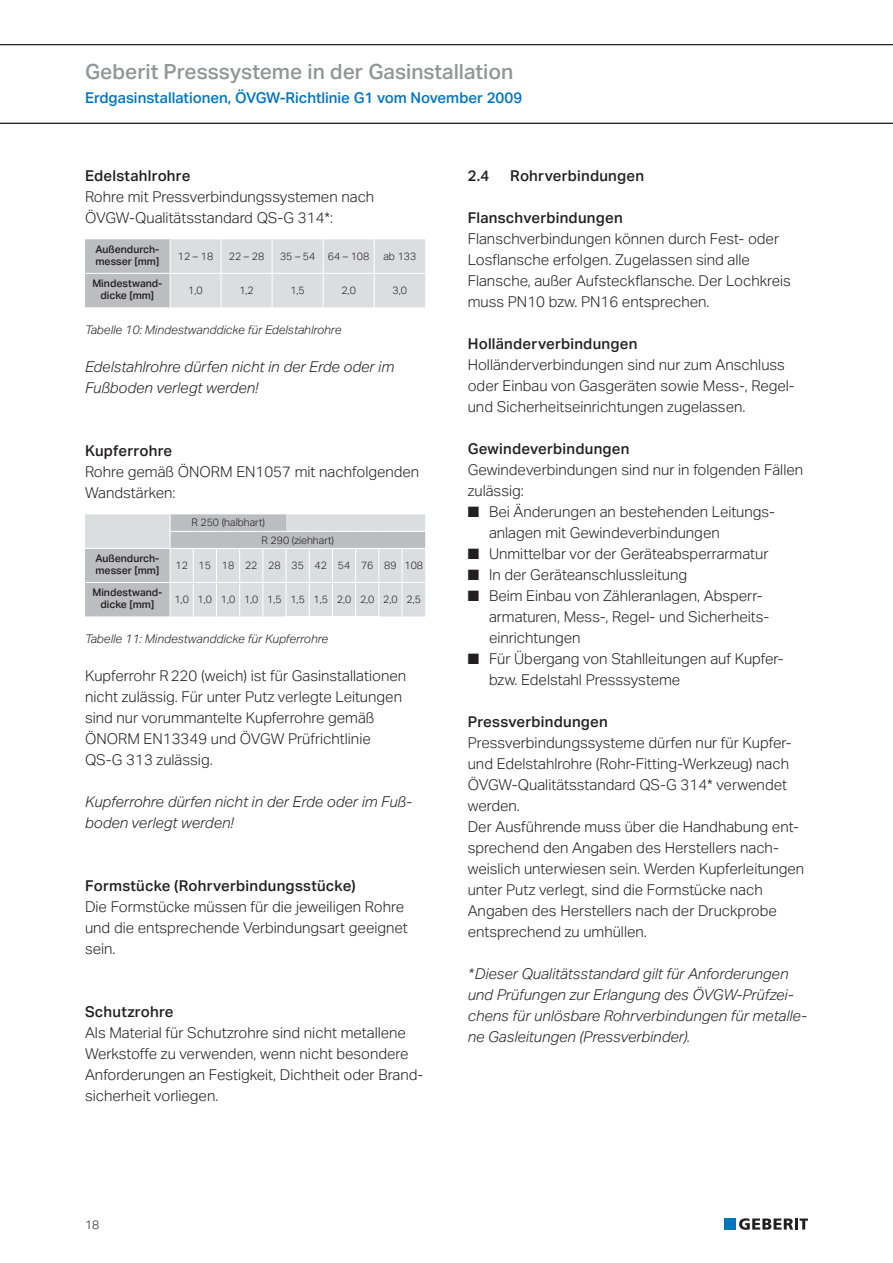
<style>
.page{position:relative;width:893px;height:1263px;background:#fff}
.page>*{position:absolute;margin:0;border:0;box-sizing:border-box;transform-origin:0 0}
.t1{font:500 21px "Aktiv Grotesk Geberit";color:#939598}
.t2{font:300 15px/21px "Aktiv Grotesk Geberit";color:#231f20}
.t3{font:italic 300 15px/21px "Aktiv Grotesk Geberit";color:#231f20}
.t4{font:500 15px "Aktiv Grotesk Geberit";letter-spacing:.015em;color:#231f20}
.t5{font:500 15px "Aktiv Grotesk Geberit";color:#0076be}
.t6{font:italic 300 12px "Aktiv Grotesk Geberit";color:#231f20}
.t7{font:300 12px "Aktiv Grotesk Geberit";color:#231f20}
.t8{font:300 10.5px/17.2px "Aktiv Grotesk Geberit";color:#231f20}
.t9{font:500 10.5px/12px "Aktiv Grotesk Geberit";color:#231f20}
</style>
<div class="page">
<hr style="left:0;top:44px;width:893px;height:1px;background:#231f20">
<hr style="left:0;top:123px;width:893px;height:1px;background:#231f20">
<div style="left:725px;top:1218px;width:11px;height:11px;background:#0076be"></div>
<svg style="left:739px;top:1218px;width:69px;height:12px"></svg>
<svg style="left:85px;top:239px;width:340px;height:68px;background:#d4d5d7"></svg>
<hr style="left:170px;top:239px;width:1px;height:34px;background:#fff">
<hr style="left:221px;top:239px;width:1px;height:34px;background:#fff">
<hr style="left:272px;top:239px;width:1px;height:34px;background:#fff">
<hr style="left:323px;top:239px;width:1px;height:34px;background:#fff">
<hr style="left:374px;top:239px;width:1px;height:34px;background:#fff">
<hr style="left:85px;top:273px;width:85px;height:1px;background:#fff">
<hr style="left:170px;top:273px;width:51px;height:1px;background:#fff">
<hr style="left:170px;top:274px;width:1px;height:33px;background:#fff">
<hr style="left:221px;top:273px;width:51px;height:1px;background:#fff">
<hr style="left:221px;top:274px;width:1px;height:33px;background:#fff">
<hr style="left:272px;top:273px;width:51px;height:1px;background:#fff">
<hr style="left:272px;top:274px;width:1px;height:33px;background:#fff">
<hr style="left:323px;top:273px;width:51px;height:1px;background:#fff">
<hr style="left:323px;top:274px;width:1px;height:33px;background:#fff">
<hr style="left:374px;top:273px;width:51px;height:1px;background:#fff">
<hr style="left:374px;top:274px;width:1px;height:33px;background:#fff">
<svg style="left:85px;top:514px;width:340px;height:103px;background:#d3d4d6"></svg>
<hr style="left:402px;top:583px;width:1px;height:33px;background:#fff">
<h1 class="t1" style="left:85px;top:59px;width:430px">Geberit Presssysteme in der Gasinstallation</h1>
<p class="t5" style="left:85px;top:88px;width:439px">Erdgasinstallationen, ÖVGW-Richtlinie G1 vom November 2009</p>
<p class="t4" style="left:85px;top:166px;width:107px">Edelstahlrohre</p>
<p class="t2" style="left:85px;top:186px;width:291px">Rohre mit Pressverbindungssystemen nach<br>ÖVGW-Qualitätsstandard QS-G 314*:</p>
<p class="t9" style="left:95px;top:243px;width:65px">Außendurch&shy;messer [mm]</p>
<p class="t8" style="left:178px;top:248px;width:37px">12 – 18</p>
<p class="t8" style="left:229px;top:248px;width:37px">22 – 28</p>
<p class="t8" style="left:280px;top:248px;width:91px">35 – 54 64 – 108</p>
<p class="t8" style="left:383px;top:248px;width:34px">ab 133</p>
<p class="t9" style="left:92px;top:277px;width:71px;text-align:center">Mindestwand&shy;dicke [mm]</p>
<p class="t8" style="left:188px;top:282px;width:16px">1,0</p>
<p class="t8" style="left:239px;top:282px;width:16px">1,2</p>
<p class="t8" style="left:290px;top:282px;width:16px">1,5</p>
<p class="t8" style="left:341px;top:282px;width:16px">2,0</p>
<p class="t8" style="left:393px;top:282px;width:16px">3,0</p>
<p class="t6" style="left:85px;top:323px;width:258px">Tabelle 10: Mindestwanddicke für Edelstahlrohre</p>
<p class="t3" style="left:85px;top:356px;width:311px">Edelstahlrohre dürfen nicht in der Erde oder im<br>Fußboden verlegt werden!</p>
<p class="t4" style="left:85px;top:441px;width:89px">Kupferrohre</p>
<p class="t2" style="left:85px;top:461px;width:336px">Rohre gemäß ÖNORM EN 1057 mit nachfolgenden<br>Wandstärken:</p>
<p class="t8" style="left:261px;top:514px;width:74px;text-indent:-70px">R 250 (halbhart)<br>R 290 (ziehhart)</p>
<p class="t9" style="left:95px;top:552px;width:65px">Außendurch&shy;messer [mm]</p>
<p class="t8" style="left:175px;top:557px;width:249px">12 15 18 22 28 35 42 54 76 89 108</p>
<p class="t9" style="left:92px;top:586px;width:71px;text-align:center">Mindestwand&shy;dicke [mm]</p>
<p class="t8" style="left:174px;top:591px;width:248px">1,0 1,0 1,0 1,0 1,5 1,5 1,5 2,0 2,0 2,0 2,5</p>
<p class="t6" style="left:85px;top:632px;width:245px">Tabelle 11: Mindestwanddicke für Kupferrohre</p>
<p class="t2" style="left:85px;top:665px;width:323px">Kupferrohr R 220 (weich) ist für Gasinstallationen nicht zulässig. Für unter Putz verlegte Leitungen sind nur vorummantelte Kupferrohre gemäß ÖNORM EN 13349 und ÖVGW Prüfrichtlinie QS-G 313 zulässig.</p>
<p class="t3" style="left:85px;top:791px;width:327px">Kupferrohre dürfen nicht in der Erde oder im Fuß&shy;boden verlegt werden!</p>
<p class="t4" style="left:85px;top:877px;width:272px">Formstücke (Rohrverbindungsstücke)</p>
<p class="t2" style="left:85px;top:896px;width:324px">Die Formstücke müssen für die jeweiligen Rohre und die entsprechende Verbindungsart geeignet sein.</p>
<p class="t4" style="left:85px;top:1003px;width:90px">Schutzrohre</p>
<p class="t2" style="left:85px;top:1022px;width:338px">Als Material für Schutzrohre sind nicht metallene Werkstoffe zu verwenden, wenn nicht besondere Anforderungen an Festigkeit, Dichtheit oder Brand&shy;sicherheit vorliegen.</p>
<p class="t4" style="left:468px;top:166px;width:23px">2.4</p>
<p class="t4" style="left:510px;top:166px;width:135px">Rohrverbindungen</p>
<p class="t4" style="left:468px;top:208px;width:156px">Flanschverbindungen</p>
<p class="t2" style="left:468px;top:228px;width:325px">Flanschverbindungen können durch Fest- oder Losflansche erfolgen. Zugelassen sind alle Flansche, außer Aufsteckflansche. Der Lochkreis muss PN 10 bzw. PN 16 entsprechen.</p>
<p class="t4" style="left:468px;top:334px;width:171px">Holländerverbindungen</p>
<p class="t2" style="left:468px;top:354px;width:329px">Holländerverbindungen sind nur zum Anschluss oder Einbau von Gasgeräten sowie Mess-, Regel&shy;und Sicherheitseinrichtungen zugelassen.</p>
<p class="t4" style="left:468px;top:439px;width:163px">Gewindeverbindungen</p>
<p class="t2" style="left:468px;top:459px;width:337px">Gewindeverbindungen sind nur in folgenden Fällen zulässig:</p>
<p class="t2" style="left:489px;top:501px;width:286px;text-indent:-21px">■ Bei Änderungen an bestehenden Leitungs&shy;anlagen mit Gewindeverbindungen</p>
<p class="t2" style="left:468px;top:543px;width:302px">■ Unmittelbar vor der Geräteabsperrarmatur</p>
<p class="t2" style="left:468px;top:564px;width:221px">■ I n der Geräteanschlussleitung</p>
<p class="t2" style="left:489px;top:585px;width:280px;text-indent:-21px">■ Beim Einbau von Zähleranlagen, Absperr&shy;armaturen, Mess-, Regel- und Sicherheits&shy;einrichtungen</p>
<p class="t2" style="left:489px;top:648px;width:296px;text-indent:-21px">■ Für Übergang von Stahlleitungen auf Kupfer&shy;bzw. Edelstahl Presssysteme</p>
<p class="t4" style="left:468px;top:712px;width:142px">Pressverbindungen</p>
<p class="t2" style="left:468px;top:732px;width:338px">Pressverbindungssysteme dürfen nur für Kupfer&shy;und Edelstahlrohre (Rohr-Fitting-Werkzeug) nach ÖVGW-Qualitätsstandard QS-G 314* verwendet werden.<br>Der Ausführende muss über die Handhabung ent&shy;sprechend den Angaben des Herstellers nach&shy;weislich unterwiesen sein. Werden Kupferleitungen unter Putz verlegt, sind die Formstücke nach -Angaben des Herstellers nach der Druckprobe entsprechend zu umhüllen.</p>
<p class="t3" style="left:468px;top:963px;width:341px">*Dieser Qualitätsstandard gilt für Anforderungen und Prüfungen zur Erlangung des ÖVGW-Prüfzei&shy;chens für unlösbare Rohrverbindungen für metalle&shy;ne Gasleitungen (Pressverbinder).</p>
<p class="t7" style="left:85px;top:1218px;width:16px">18</p>
</div>
